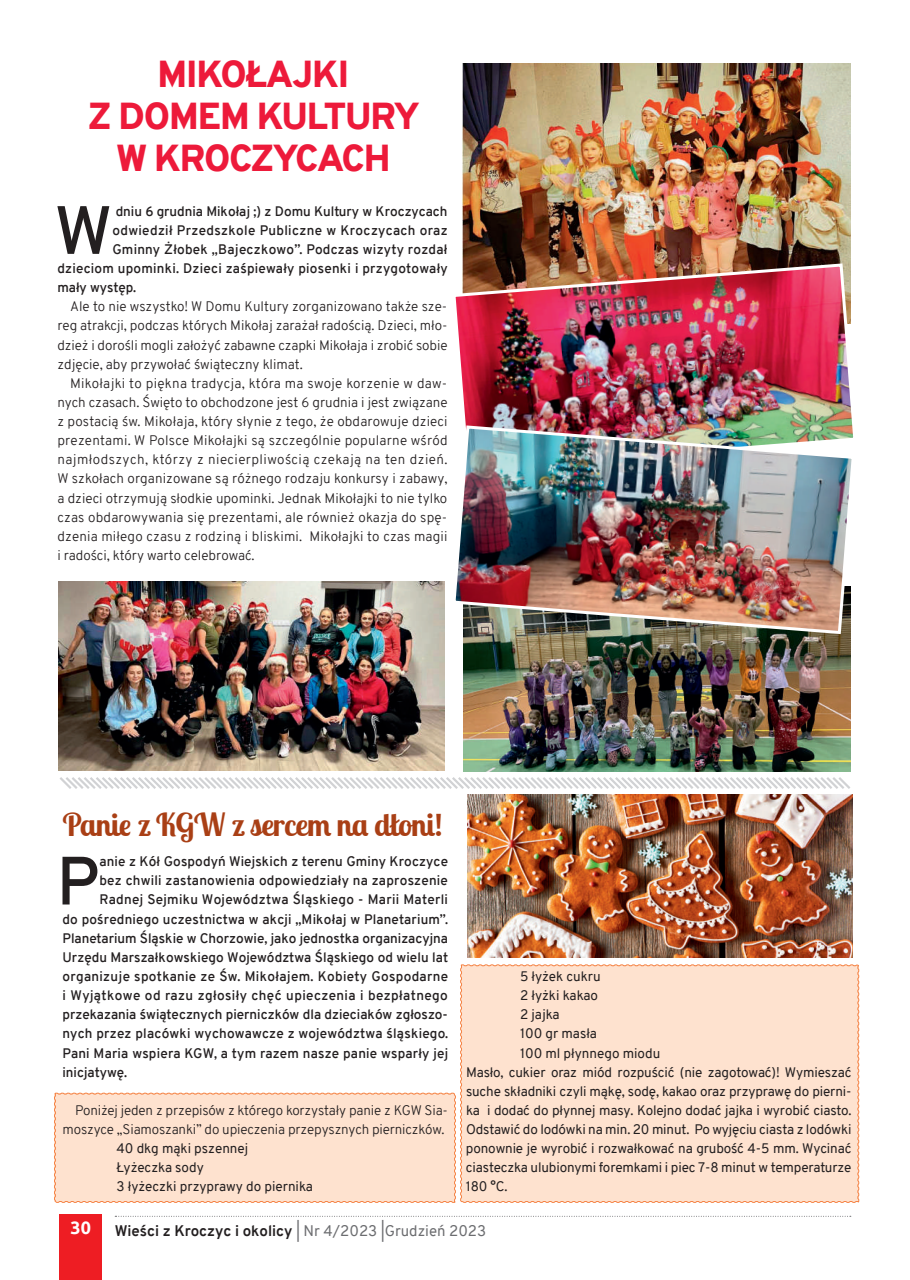
<style>
.page{position:relative;width:910px;height:1280px;background:#fff}
.page>*{position:absolute;margin:0;border:0;box-sizing:border-box;transform-origin:0 0}
.t1{font:600 68.1px "Overpass";color:#231f20}
.t2{font:900 36.6px "Overpass";letter-spacing:-.03em;color:#ed1a3a}
.t3{font:700 31.5px "Lobster Two";letter-spacing:-.02em;color:#a93f15}
.t4{font:700 18px "Ubuntu";color:#fff}
.t5{font:700 15px "Overpass";color:#231f20}
.t6{font:300 13.5px/19.2px "Overpass";letter-spacing:-.01em;color:#231f20;text-align:justify}
.t7{font:600 13.5px "Overpass";letter-spacing:.015em;color:#231f20}
.t8{font:13.5px/19.2px "Overpass";letter-spacing:-.01em;color:#231f20}
.s1{font-weight:400;color:#6c6d70}
</style>
<div class="page">
<div style="left:60px;top:1215px;width:42px;height:65px;background:#ee1d23"></div>
<div style="left:54px;top:1092px;width:402px;height:111px;background:#fee2cf"></div>
<div style="left:460px;top:964px;width:400px;height:239px;background:#fee2cf"></div>
<svg style="left:115px;top:1216px;width:736px;height:1px"></svg>
<img style="left:58px;top:581px;width:387px;height:189px">
<img style="left:462px;top:63px;width:389px;height:199px">
<img style="left:468px;top:795px;width:384px;height:162px">
<svg style="left:60px;top:777px;width:790px;height:12px"></svg>
<img style="left:455px;top:262px;width:397px;height:162px">
<img style="left:463px;top:636px;width:387px;height:135px">
<img style="left:455px;top:424px;width:398px;height:212px">
<h2 class="t2" style="left:157px;top:48px;width:64px">MIKOŁAJK</h2>
<h2 class="t2" style="left:338px;top:48px;width:13px">I</h2>
<h2 class="t2" style="left:88px;top:90px;width:333px">Z DOMEM KULTURY</h2>
<h2 class="t2" style="left:116px;top:132px;width:203px">W KROCZYCACH</h2>
<h1 class="t1" style="left:54px;top:182px;width:60px">W</h1>
<p class="t7" style="left:116px;top:201px;width:333px">dniu 6 grudnia Mikołaj ;) z Domu Kultury w Kroczycach</p>
<p class="t7" style="left:112px;top:220px;width:337px">odwiedził Przedszkole Publiczne w Kroczycach oraz</p>
<p class="t7" style="left:112px;top:239px;width:336px">Gminny Żłobek „Bajeczkowo”. Podczas wizyty rozdał</p>
<p class="t7" style="left:57px;top:259px;width:392px">dzieciom upominki. Dzieci zaśpiewały piosenki i przygotowały</p>
<p class="t7" style="left:57px;top:278px;width:80px">mały występ.</p>
<p class="t6" style="left:57px;top:297px;width:392px;text-indent:13px">Ale to nie wszystko! W Domu Kultury zorganizowano także sze&shy;reg atrakcji, podczas których Mikołaj zarażał radością. Dzieci, mło&shy;dzież i dorośli mogli założyć zabawne czapki Mikołaja i zrobić sobie zdjęcie, aby przywołać świąteczny klimat.</p>
<p class="t6" style="left:57px;top:374px;width:392px;text-indent:13px">Mikołajki to piękna tradycja, która ma swoje korzenie w daw&shy;nych czasach. Święto to obchodzone jest 6 grudnia i jest związane z postacią św. Mikołaja, który słynie z tego, że obdarowuje dzieci prezentami. W Polsce Mikołajki są szczególnie popularne wśród najmłodszych, którzy z niecierpliwością czekają na ten dzień.<br>W szkołach organizowane są różnego rodzaju konkursy i zabawy, a dzieci otrzymują słodkie upominki. Jednak Mikołajki to nie tylko czas obdarowywania się prezentami, ale również okazja do spę&shy;dzenia miłego czasu z rodziną i bliskimi. Mikołajki to czas magii i radości, który warto celebrować.</p>
<h3 class="t3" style="left:63px;top:804px;width:382px">Panie z KGW z sercem na dłoni!</h3>
<h1 class="t1" style="left:56px;top:832px;width:45px">P</h1>
<p class="t7" style="left:99px;top:852px;width:350px">anie z Kół Gospodyń Wiejskich z terenu Gminy Kroczyce</p>
<p class="t7" style="left:99px;top:871px;width:350px">bez chwili zastanowienia odpowiedziały na zaproszenie</p>
<p class="t7" style="left:99px;top:890px;width:350px">Radnej Sejmiku Województwa Śląskiego - Marii Materli</p>
<p class="t7" style="left:63px;top:909px;width:387px">do pośredniego uczestnictwa w akcji „Mikołaj w Planetarium”.</p>
<p class="t7" style="left:63px;top:928px;width:387px">Planetarium Śląskie w Chorzowie, jako jednostka organizacyjna</p>
<p class="t7" style="left:63px;top:947px;width:387px">Urzędu Marszałkowskiego Województwa Śląskiego od wielu lat</p>
<p class="t7" style="left:63px;top:967px;width:387px">organizuje spotkanie ze Św. Mikołajem. Kobiety Gospodarne</p>
<p class="t7" style="left:63px;top:986px;width:387px">i Wyjątkowe od razu zgłosiły chęć upieczenia i bezpłatnego</p>
<p class="t7" style="left:63px;top:1005px;width:387px">przekazania świątecznych pierniczków dla dzieciaków zgłoszo-</p>
<p class="t7" style="left:63px;top:1024px;width:387px">nych przez placówki wychowawcze z województwa śląskiego.</p>
<p class="t7" style="left:63px;top:1043px;width:387px">Pani Maria wspiera KGW, a tym razem nasze panie wsparły jej</p>
<p class="t7" style="left:63px;top:1062px;width:66px">inicjatywę.</p>
<p class="t6" style="left:63px;top:1101px;width:387px;text-align:right">Poniżej jeden z przepisów z którego korzystały panie z KGW Sia&shy;moszyce „Siamoszanki” do upieczenia przepysznych pierniczków.</p>
<p class="t8" style="left:117px;top:1139px;width:198px">40 dkg mąki pszennej<br>Łyżeczka sody<br>3 łyżeczki przyprawy do piernika</p>
<p class="t8" style="left:520px;top:967px;width:82px">5 łyżek cukru</p>
<p class="t8" style="left:520px;top:986px;width:80px">2 łyżki kakao</p>
<p class="t8" style="left:520px;top:1005px;width:41px">2 jajka</p>
<p class="t8" style="left:520px;top:1024px;width:78px">100 gr masła</p>
<p class="t8" style="left:520px;top:1043px;width:142px">100 ml płynnego miodu</p>
<p class="t8" style="left:466px;top:1062px;width:387px">Masło, cukier oraz miód rozpuścić (nie zagotować)! Wymieszać</p>
<p class="t8" style="left:466px;top:1081px;width:387px">suche składniki czyli mąkę, sodę, kakao oraz przyprawę do pierni-</p>
<p class="t8" style="left:466px;top:1101px;width:387px">ka i dodać do płynnej masy. Kolejno dodać jajka i wyrobić ciasto.</p>
<p class="t8" style="left:466px;top:1120px;width:387px">Odstawić do lodówki na min. 20 minut. Po wyjęciu ciasta z lodówki</p>
<p class="t8" style="left:466px;top:1139px;width:387px">ponownie je wyrobić i rozwałkować na grubość 4-5 mm. Wycinać</p>
<p class="t8" style="left:466px;top:1158px;width:387px">ciasteczka ulubionymi foremkami i piec 7-8 minut w temperaturze</p>
<p class="t8" style="left:466px;top:1177px;width:43px">180 °C.</p>
<h3 class="t4" style="left:71px;top:1217px;width:22px">30</h3>
<p class="t5" style="left:115px;top:1220px;width:373px">Wieści z Kroczyc i okolicy <span class="s1">| Nr 4/2023 |Grudzień 2023</span></p>
</div>
